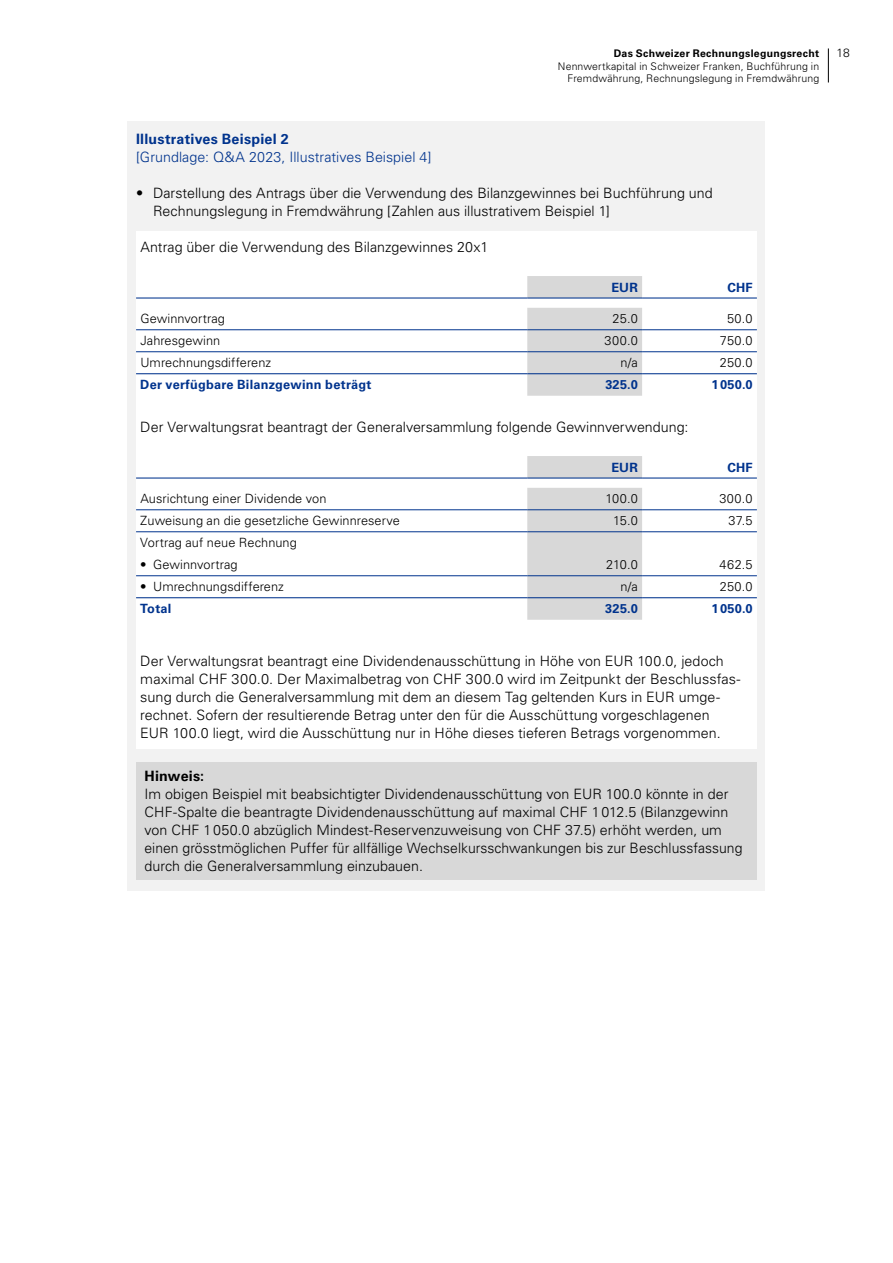
<style>
.page{position:relative;width:893px;height:1263px;background:#fff}
.page>*{position:absolute;margin:0;border:0;box-sizing:border-box;transform-origin:0 0}
.t1{font:300 14.25px/18px "Univers LT Std";color:#000}
.t2{font:300 14.25px "Univers LT Std";color:#00338d}
.t3{font:700 14.25px "Univers LT Std";letter-spacing:.015em;color:#00338d}
.t4{font:700 14.25px "Univers LT Std";letter-spacing:.015em;color:#000}
.t5{font:300 12.75px "Univers LT Std";letter-spacing:.005em;color:#000}
.t6{font:700 12.75px "Univers LT Std";letter-spacing:.02em;color:#00338d}
.t7{font:300 12px "Univers LT Std";color:#000}
.t8{font:300 10.5px/12px "Univers LT Std";letter-spacing:.015em;color:#000;text-align:right}
.t9{font:700 10.5px "Univers LT Std";letter-spacing:.025em;color:#000}
</style>
<div class="page">
<div style="left:128px;top:121px;width:637px;height:770px;background:#f2f2f2"></div>
<div style="left:136px;top:231px;width:621px;height:517px;background:#fff"></div>
<svg style="left:527px;top:276px;width:115px;height:120px;background:#d9d9da"></svg>
<hr style="left:136px;top:297px;width:391px;height:2px;background:#00338d">
<hr style="left:527px;top:297px;width:115px;height:2px;background:#00338d">
<hr style="left:642px;top:297px;width:115px;height:2px;background:#00338d">
<hr style="left:136px;top:351px;width:391px;height:1px;background:#00338d">
<hr style="left:527px;top:351px;width:115px;height:1px;background:#00338d">
<hr style="left:642px;top:351px;width:115px;height:1px;background:#00338d">
<hr style="left:136px;top:329px;width:391px;height:1px;background:#00338d">
<hr style="left:642px;top:329px;width:115px;height:1px;background:#00338d">
<hr style="left:136px;top:373px;width:391px;height:1px;background:#00338d">
<hr style="left:642px;top:373px;width:115px;height:1px;background:#00338d">
<hr style="left:527px;top:329px;width:115px;height:1px;background:#00338d">
<hr style="left:527px;top:373px;width:115px;height:1px;background:#00338d">
<svg style="left:527px;top:456px;width:115px;height:164px;background:#d8d9d9"></svg>
<hr style="left:136px;top:477px;width:391px;height:2px;background:#00338d">
<hr style="left:527px;top:477px;width:115px;height:2px;background:#00338d">
<hr style="left:642px;top:477px;width:115px;height:2px;background:#00338d">
<hr style="left:136px;top:531px;width:391px;height:1px;background:#00338d">
<hr style="left:527px;top:531px;width:115px;height:1px;background:#00338d">
<hr style="left:642px;top:531px;width:115px;height:1px;background:#00338d">
<hr style="left:136px;top:575px;width:391px;height:1px;background:#00338d">
<hr style="left:527px;top:575px;width:115px;height:1px;background:#00338d">
<hr style="left:642px;top:575px;width:115px;height:1px;background:#00338d">
<hr style="left:136px;top:509px;width:391px;height:1px;background:#00338d">
<hr style="left:642px;top:509px;width:115px;height:1px;background:#00338d">
<hr style="left:136px;top:597px;width:391px;height:1px;background:#00338d">
<hr style="left:642px;top:597px;width:115px;height:1px;background:#00338d">
<hr style="left:527px;top:509px;width:115px;height:1px;background:#00338d">
<hr style="left:527px;top:597px;width:115px;height:1px;background:#00338d">
<div style="left:136px;top:762px;width:621px;height:117px;background:#d8d8d8"></div>
<hr style="left:828px;top:48px;width:1px;height:34px;background:#000">
<p class="t9" style="left:614px;top:47px;width:207px">Das Schweizer Rechnungslegungsrecht</p>
<p class="t7" style="left:837px;top:45px;width:15px">18</p>
<p class="t8" style="left:558px;top:60px;width:263px">Nennwertkapital in Schweizer Franken, Buchführung in<br>Fremdwährung, Rechnungslegung in Fremdwährung</p>
<p class="t3" style="left:136px;top:131px;width:154px">Illustratives Beispiel 2</p>
<p class="t2" style="left:136px;top:148px;width:297px">[Grundlage: Q&amp;A 2023, Illustratives Beispiel 4]</p>
<p class="t1" style="left:153px;top:184px;width:561px;text-indent:-17px">• Darstellung des Antrags über die Verwendung des Bilanzgewinnes bei Buchführung und<br>Rechnungslegung in Fremdwährung [Zahlen aus illustrativem Beispiel 1]</p>
<p class="t1" style="left:140px;top:238px;width:349px">Antrag über die Verwendung des Bilanzgewinnes 20x1</p>
<p class="t6" style="left:611px;top:280px;width:28px">EUR</p>
<p class="t6" style="left:727px;top:280px;width:27px">CHF</p>
<p class="t5" style="left:140px;top:311px;width:86px">Gewinnvortrag</p>
<p class="t5" style="left:613px;top:311px;width:27px">25.0</p>
<p class="t5" style="left:727px;top:311px;width:27px">50.0</p>
<p class="t5" style="left:140px;top:333px;width:82px">Jahresgewinn</p>
<p class="t5" style="left:605px;top:333px;width:35px">300.0</p>
<p class="t5" style="left:720px;top:333px;width:34px">750.0</p>
<p class="t5" style="left:140px;top:355px;width:132px">Umrechnungsdifferenz</p>
<p class="t5" style="left:620px;top:355px;width:19px">n/a</p>
<p class="t5" style="left:720px;top:355px;width:34px">250.0</p>
<p class="t6" style="left:140px;top:377px;width:233px">Der verfügbare Bilanzgewinn beträgt</p>
<p class="t6" style="left:605px;top:377px;width:34px">325.0</p>
<p class="t6" style="left:711px;top:377px;width:43px">1050.0</p>
<p class="t1" style="left:140px;top:418px;width:550px">Der Verwaltungsrat beantragt der Generalversammlung folgende Gewinnverwendung:</p>
<p class="t6" style="left:611px;top:460px;width:28px">EUR</p>
<p class="t6" style="left:727px;top:460px;width:27px">CHF</p>
<p class="t5" style="left:140px;top:491px;width:188px">Ausrichtung einer Dividende von</p>
<p class="t5" style="left:605px;top:491px;width:34px">100.0</p>
<p class="t5" style="left:719px;top:491px;width:35px">300.0</p>
<p class="t5" style="left:140px;top:513px;width:261px">Zuweisung an die gesetzliche Gewinnreserve</p>
<p class="t5" style="left:613px;top:513px;width:26px">15.0</p>
<p class="t5" style="left:728px;top:513px;width:26px">37.5</p>
<p class="t5" style="left:140px;top:535px;width:158px">Vortrag auf neue Rechnung</p>
<p class="t5" style="left:140px;top:557px;width:99px">• Gewinnvortrag</p>
<p class="t5" style="left:606px;top:557px;width:33px">210.0</p>
<p class="t5" style="left:720px;top:557px;width:35px">462.5</p>
<p class="t5" style="left:140px;top:579px;width:145px">• Umrechnungsdifferenz</p>
<p class="t5" style="left:620px;top:579px;width:19px">n/a</p>
<p class="t5" style="left:720px;top:579px;width:34px">250.0</p>
<p class="t6" style="left:140px;top:601px;width:33px">Total</p>
<p class="t6" style="left:605px;top:601px;width:34px">325.0</p>
<p class="t6" style="left:711px;top:601px;width:43px">1050.0</p>
<p class="t1" style="left:140px;top:652px;width:602px">Der Verwaltungsrat beantragt eine Dividendenausschüttung in Höhe von EUR 100.0, jedoch maximal CHF 300.0. Der Maximalbetrag von CHF 300.0 wird im Zeitpunkt der Beschlussfas&shy;sung durch die Generalversammlung mit dem an diesem Tag geltenden Kurs in EUR umge&shy;rechnet. Sofern der resultierende Betrag unter den für die Ausschüttung vorgeschlagenen EUR 100.0 liegt, wird die Ausschüttung nur in Höhe dieses tieferen Betrags vorgenommen.</p>
<p class="t4" style="left:145px;top:767px;width:61px">Hinweis:</p>
<p class="t1" style="left:145px;top:785px;width:599px">Im obigen Beispiel mit beabsichtigter Dividendenausschüttung von EUR 100.0 könnte in der CHF-Spalte die beantragte Dividendenausschüttung auf maximal CHF 1012.5 (Bilanzgewinn von CHF 1050.0 abzüglich Mindest-Reservenzuweisung von CHF 37.5) erhöht werden, um einen grösstmöglichen Puffer für allfällige Wechselkursschwankungen bis zur Beschlussfassung durch die Generalversammlung einzubauen.</p>
</div>
